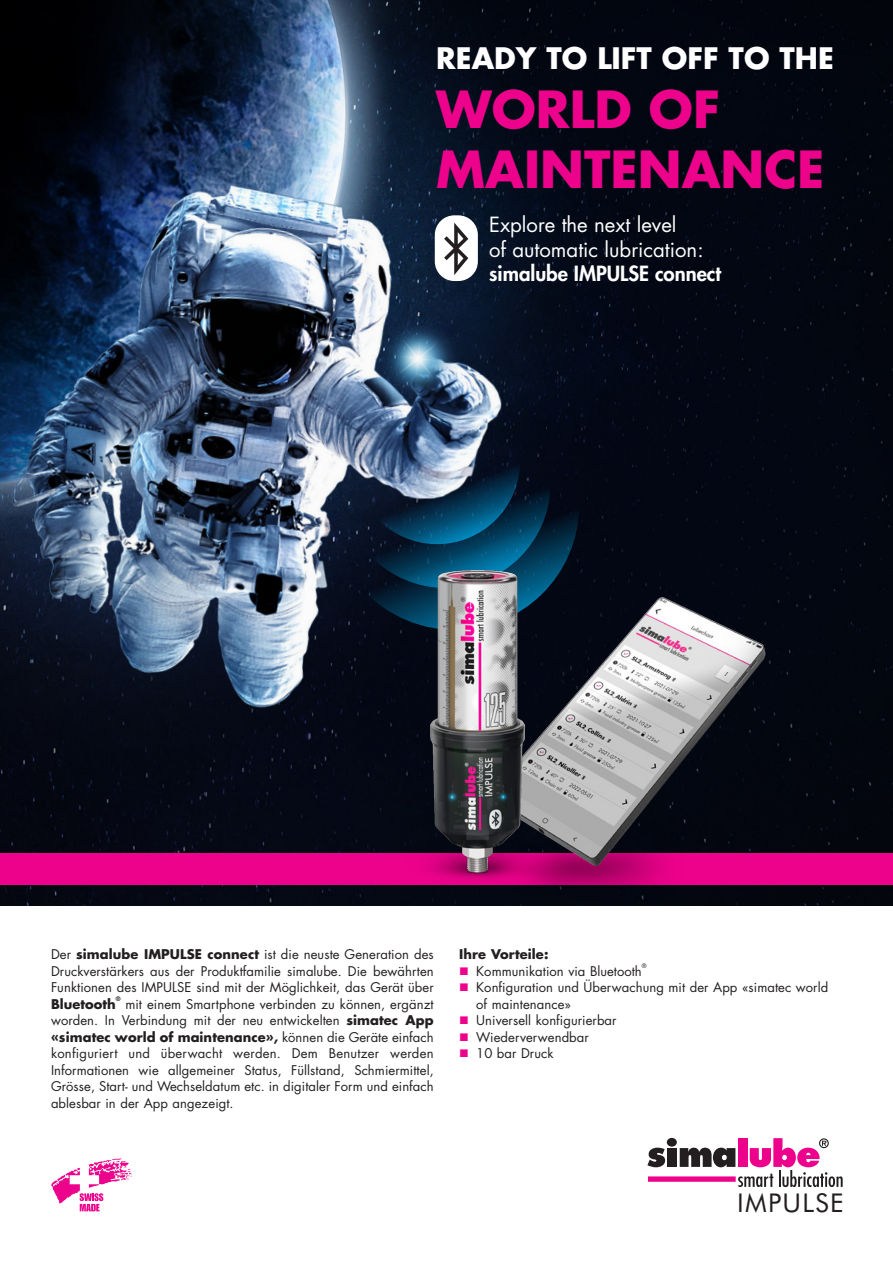
<style>
.page{position:relative;width:893px;height:1263px;background:#fff}
.page>*{position:absolute;margin:0;border:0;box-sizing:border-box;transform-origin:0 0}
.t1{font:700 49.8px/59.7px "Futura Std";color:#ed028c}
.t2{font:700 28.8px "Futura Std";color:#fff}
.t3{font:25.8px "Futura BT";letter-spacing:.05em;color:#231f20}
.t4{font:20.4px/24.5px "Futura Std";color:#fff}
.t5{font:13.05px/16.5px "Futura Std";letter-spacing:.005em;color:#231f20;text-align:justify}
.t6{font:700 13.05px "Futura Std";letter-spacing:.005em;color:#231f20}
.t7{font:700 6px "Futura Std";color:#231f20}
.t8{font:6px "Futura Std";color:#231f20}
.s1{font-weight:800}
.s2{font-weight:700}
.s3{color:#ed028c}
</style>
<div class="page">
<img style="left:0;top:0;width:893px;height:906px">
<div style="left:0;top:853px;width:893px;height:32px;background:#ed028c"></div>
<img style="left:0;top:65px;width:765px;height:788px">
<img style="left:584px;top:590px;width:211px;height:316px">
<img style="left:370px;top:536px;width:214px;height:370px">
<div style="left:435px;top:215px;width:43px;height:66px;background:#fff;border-radius:20px"></div>
<svg style="left:444px;top:223px;width:24px;height:52px"></svg>
<svg style="left:80px;top:1158px;width:44px;height:53px"></svg>
<svg style="left:647px;top:1148px;width:18px;height:19px"></svg>
<div style="left:667px;top:1148px;width:9px;height:19px;background:#231f20"></div>
<div style="left:667px;top:1138px;width:10px;height:8px;background:#231f20;border-radius:50%"></div>
<div style="left:648px;top:1176px;width:88px;height:6px;background:#ed028c"></div>
<svg style="left:680px;top:1138px;width:163px;height:49px"></svg>
<p class="t2" style="left:436px;top:39px;width:399px">READY TO LIFT OFF TO THE</p>
<p class="t1" style="left:436px;top:79px;width:390px">WORLD OF<br>MAINTENANCE</p>
<p class="t4" style="left:489px;top:213px;width:233px">Explore the next level<br>of automatic lubrication: <span class="s1">simalube IMPULSE connect</span></p>
<p class="t5" style="left:51px;top:946px;width:384px">Der <span class="s2">simalube IMPULSE connect</span> ist die neuste Generation des Druckverstärkers aus der Produktfamilie simalube. Die bewährten Funktionen des IMPULSE sind mit der Möglichkeit, das Gerät über <span class="s2">Bluetooth</span></p>
<p class="t7" style="left:116px;top:995px;width:6px">®</p>
<p class="t5" style="left:51px;top:996px;width:384px;text-indent:74px">mit einem Smartphone verbinden zu können, ergänzt worden. In Verbindung mit der neu entwickelten <span class="s2">simatec App «simatec world of maintenance»,</span> können die Geräte einfach konfiguriert und überwacht werden. Dem Benutzer werden Informationen wie allgemeiner Status, Füllstand, Schmiermittel, Grösse, Start- und Wechseldatum etc. in digitaler Form und einfach ablesbar in der App angezeigt.</p>
<p class="t6" style="left:459px;top:945px;width:91px">Ihre Vorteile:</p>
<p class="t5" style="left:459px;top:963px;width:184px"><span class="s3">■</span> Kommunikation via Bluetooth</p>
<p class="t8" style="left:642px;top:962px;width:6px">®</p>
<p class="t5" style="left:476px;top:979px;width:353px;text-indent:-17px"><span class="s3">■</span> Konfiguration und Überwachung mit der App «simatec world of maintenance»</p>
<p class="t5" style="left:459px;top:1012px;width:159px"><span class="s3">■</span> Universell konfigurierbar</p>
<p class="t5" style="left:459px;top:1029px;width:131px"><span class="s3">■</span> Wiederverwendbar</p>
<p class="t5" style="left:459px;top:1045px;width:96px"><span class="s3">■</span> 10 bar Druck</p>
<p class="t3" style="left:737px;top:1187px;width:108px">IMPULSE</p>
</div>
